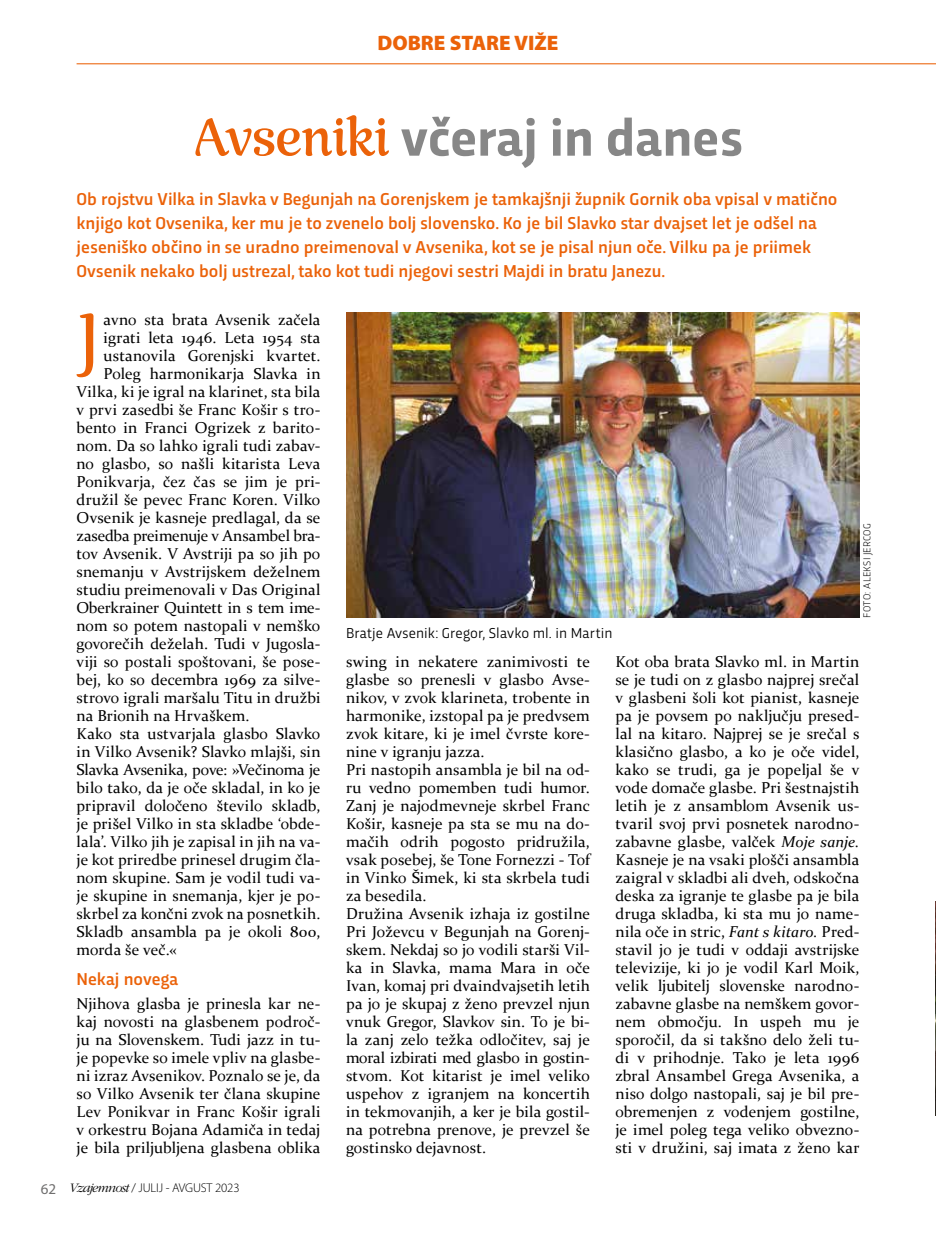
<style>
.page{position:relative;width:936px;height:1234px;background:#fff}
.page>*{position:absolute;margin:0;border:0;box-sizing:border-box;transform-origin:0 0}
.t1{font:67.35px "Rumba Std Large";color:#eb6209}
.t2{font:700 54px "Trasandina";color:#878787}
.t3{font:900 21px "Myriad Pro";color:#eb6209}
.t4{font:500 18px/24px "Trasandina";color:#eb6209}
.t5{font:15.75px/18px "Constantia";letter-spacing:.005em;color:#000;text-align:justify}
.t6{font:15.75px "Constantia";letter-spacing:-.015em;color:#000}
.t7{font:15px "Trasandina";letter-spacing:.01em;color:#000}
.t8{font:300 12.75px "Myriad Pro";letter-spacing:-.01em;color:#000}
.t9{font:300 10.5px "Trasandina";letter-spacing:.03em;color:#000}
.s1{font-family:"Rumba Std Large";font-weight:400;color:#eb6209}
.s2{font-weight:400;font-size:15px;color:#706f6f}
.s3{font-family:"ITC Garamond Std";font-style:italic;font-size:13.5px}
.s4{font-style:italic}
</style>
<div class="page">
<hr style="left:77px;top:63px;width:858px;height:1px;background:#eb6209">
<img style="left:935px;top:901px;width:1px;height:214px">
<img style="left:346px;top:312px;width:513px;height:305px">
<h3 class="t3" style="left:377px;top:29px;width:182px">DOBRE STARE VIŽE</h3>
<h2 class="t2" style="left:193px;top:97px;width:551px"><span class="s1">Avseniki</span> včeraj in danes</h2>
<p class="t4" style="left:77px;top:185px;width:762px">Ob rojstvu Vilka in Slavka v Begunjah na Gorenjskem je tamkajšnji župnik Gornik oba vpisal v matično knjigo kot Ovsenika, ker mu je to zvenelo bolj slovensko. Ko je bil Slavko star dvajset let je odšel na jeseniško občino in se uradno preimenoval v Avsenika, kot se je pisal njun oče. Vilku pa je priimek Ovsenik nekako bolj ustrezal, tako kot tudi njegovi sestri Majdi in bratu Janezu.</p>
<h1 class="t1" style="left:75px;top:298px;width:26px">J</h1>
<p class="t5" style="left:104px;top:309px;width:218px">avno sta brata Avsenik začela</p>
<p class="t5" style="left:104px;top:327px;width:218px">igrati leta 1946. Leta 1954 sta</p>
<p class="t5" style="left:104px;top:345px;width:218px">ustanovila Gorenjski kvartet.</p>
<p class="t5" style="left:104px;top:363px;width:218px">Poleg harmonikarja Slavka in</p>
<p class="t5" style="left:77px;top:381px;width:245px">Vilka, ki je igral na klarinet, sta bila</p>
<p class="t5" style="left:77px;top:399px;width:245px">v prvi zasedbi še Franc Košir s tro-</p>
<p class="t5" style="left:77px;top:417px;width:245px">bento in Franci Ogrizek z barito-</p>
<p class="t5" style="left:77px;top:435px;width:245px">nom. Da so lahko igrali tudi zabav-</p>
<p class="t5" style="left:77px;top:453px;width:245px">no glasbo, so našli kitarista Leva</p>
<p class="t5" style="left:77px;top:471px;width:245px">Ponikvarja, čez čas se jim je pri-</p>
<p class="t5" style="left:77px;top:489px;width:245px">družil še pevec Franc Koren. Vilko</p>
<p class="t5" style="left:77px;top:507px;width:245px">Ovsenik je kasneje predlagal, da se</p>
<p class="t5" style="left:77px;top:525px;width:245px">zasedba preimenuje v Ansambel bra-</p>
<p class="t5" style="left:77px;top:543px;width:245px">tov Avsenik. V Avstriji pa so jih po</p>
<p class="t5" style="left:77px;top:561px;width:245px">snemanju v Avstrijskem deželnem</p>
<p class="t5" style="left:77px;top:579px;width:245px">studiu preimenovali v Das Original</p>
<p class="t5" style="left:77px;top:597px;width:245px">Oberkrainer Quintett in s tem ime-</p>
<p class="t5" style="left:77px;top:615px;width:245px">nom so potem nastopali v nemško</p>
<p class="t5" style="left:77px;top:633px;width:245px">govorečih deželah. Tudi v Jugosla-</p>
<p class="t5" style="left:77px;top:651px;width:245px">viji so postali spoštovani, še pose-</p>
<p class="t5" style="left:77px;top:669px;width:245px">bej, ko so decembra 1969 za silve-</p>
<p class="t5" style="left:77px;top:687px;width:245px">strovo igrali maršalu Titu in družbi</p>
<p class="t5" style="left:77px;top:705px;width:175px">na Brionih na Hrvaškem.</p>
<p class="t5" style="left:77px;top:723px;width:245px">Kako sta ustvarjala glasbo Slavko</p>
<p class="t5" style="left:77px;top:741px;width:245px">in Vilko Avsenik? Slavko mlajši, sin</p>
<p class="t6" style="left:77px;top:758px;width:245px">Slavka Avsenika, pove: »Večinoma je</p>
<p class="t5" style="left:77px;top:777px;width:245px">bilo tako, da je oče skladal, in ko je</p>
<p class="t5" style="left:77px;top:795px;width:245px">pripravil določeno število skladb,</p>
<p class="t5" style="left:77px;top:813px;width:245px">je prišel Vilko in sta skladbe ‘obde-</p>
<p class="t5" style="left:77px;top:831px;width:245px">lala’. Vilko jih je zapisal in jih na va-</p>
<p class="t5" style="left:77px;top:849px;width:245px">je kot priredbe prinesel drugim čla-</p>
<p class="t5" style="left:77px;top:867px;width:245px">nom skupine. Sam je vodil tudi va-</p>
<p class="t5" style="left:77px;top:885px;width:245px">je skupine in snemanja, kjer je po-</p>
<p class="t5" style="left:77px;top:903px;width:245px">skrbel za končni zvok na posnetkih.</p>
<p class="t5" style="left:77px;top:921px;width:245px">Skladb ansambla pa je okoli 800,</p>
<p class="t5" style="left:77px;top:939px;width:102px">morda še več.«</p>
<p class="t4" style="left:77px;top:965px;width:103px">Nekaj novega</p>
<p class="t5" style="left:77px;top:993px;width:245px">Njihova glasba je prinesla kar ne&shy;kaj novosti na glasbenem področ&shy;ju na Slovenskem. Tudi jazz in tu&shy;je popevke so imele vpliv na glasbe&shy;ni izraz Avsenikov. Poznalo se je, da so Vilko Avsenik ter člana skupine Lev Ponikvar in Franc Košir igrali v orkestru Bojana Adamiča in tedaj je bila priljubljena glasbena oblika</p>
<p class="t8" style="left:41px;top:1179px;width:200px"><span class="s2">62</span> <span class="s3">Vzajemnost</span> / JULIJ - AVGUST 2023</p>
<p class="t7" style="left:346px;top:621px;width:268px">Bratje Avsenik: Gregor, Slavko ml. in Martin</p>
<p class="t9" style="left:859px;top:617px;width:95px;rotate:-90deg">FOTO: ALEKSI JERCOG</p>
<p class="t5" style="left:346px;top:651px;width:245px;text-align:left">swing in nekatere zanimivosti te glasbe so prenesli v glasbo Avse&shy;nikov, v zvok klarineta, trobente in harmonike, izstopal pa je predvsem zvok kitare, ki je imel čvrste kore&shy;nine v igranju jazza.<br>Pri nastopih ansambla je bil na od&shy;ru vedno pomemben tudi humor.<br>Zanj je najodmevneje skrbel Franc<br>Košir, kasneje pa sta se mu na do&shy;mačih odrih pogosto pridružila, vsak posebej, še Tone Fornezzi - Tof in Vinko Šimek, ki sta skrbela tudi za besedila.<br>Družina Avsenik izhaja iz gostilne<br>Pri Joževcu v Begunjah na Gorenj&shy;skem. Nekdaj so jo vodili starši Vil&shy;ka in Slavka, mama Mara in oče<br>Ivan, komaj pri dvaindvajsetih letih pa jo je skupaj z ženo prevzel njun vnuk Gregor, Slavkov sin. To je bi&shy;la zanj zelo težka odločitev, saj je moral izbirati med glasbo in gostin&shy;stvom. Kot kitarist je imel veliko uspehov z igranjem na koncertih in tekmovanjih, a ker je bila gostil&shy;na potrebna prenove, je prevzel še gostinsko dejavnost.</p>
<p class="t5" style="left:615px;top:651px;width:245px">Kot oba brata Slavko ml. in Martin se je tudi on z glasbo najprej srečal v glasbeni šoli kot pianist, kasneje pa je povsem po naključju presed&shy;lal na kitaro. Najprej se je srečal s klasično glasbo, a ko je oče videl, kako se trudi, ga je popeljal še v vode domače glasbe. Pri šestnajstih letih je z ansamblom Avsenik us&shy;tvaril svoj prvi posnetek narodno&shy;zabavne glasbe, valček <span class="s4">Moje sanje.<br></span>Kasneje je na vsaki plošči ansambla zaigral v skladbi ali dveh, odskočna deska za igranje te glasbe pa je bila druga skladba, ki sta mu jo name&shy;nila oče in stric, <span class="s4">Fant s kitaro.</span> Pred&shy;stavil jo je tudi v oddaji avstrijske televizije, ki jo je vodil Karl Moik, velik ljubitelj slovenske narodno&shy;zabavne glasbe na nemškem govor&shy;nem območju. In uspeh mu je sporočil, da si takšno delo želi tu&shy;di v prihodnje. Tako je leta 1996 zbral Ansambel Grega Avsenika, a niso dolgo nastopali, saj je bil pre&shy;obremenjen z vodenjem gostilne, je imel poleg tega veliko obvezno&shy;sti v družini, saj imata z ženo kar</p>
</div>
